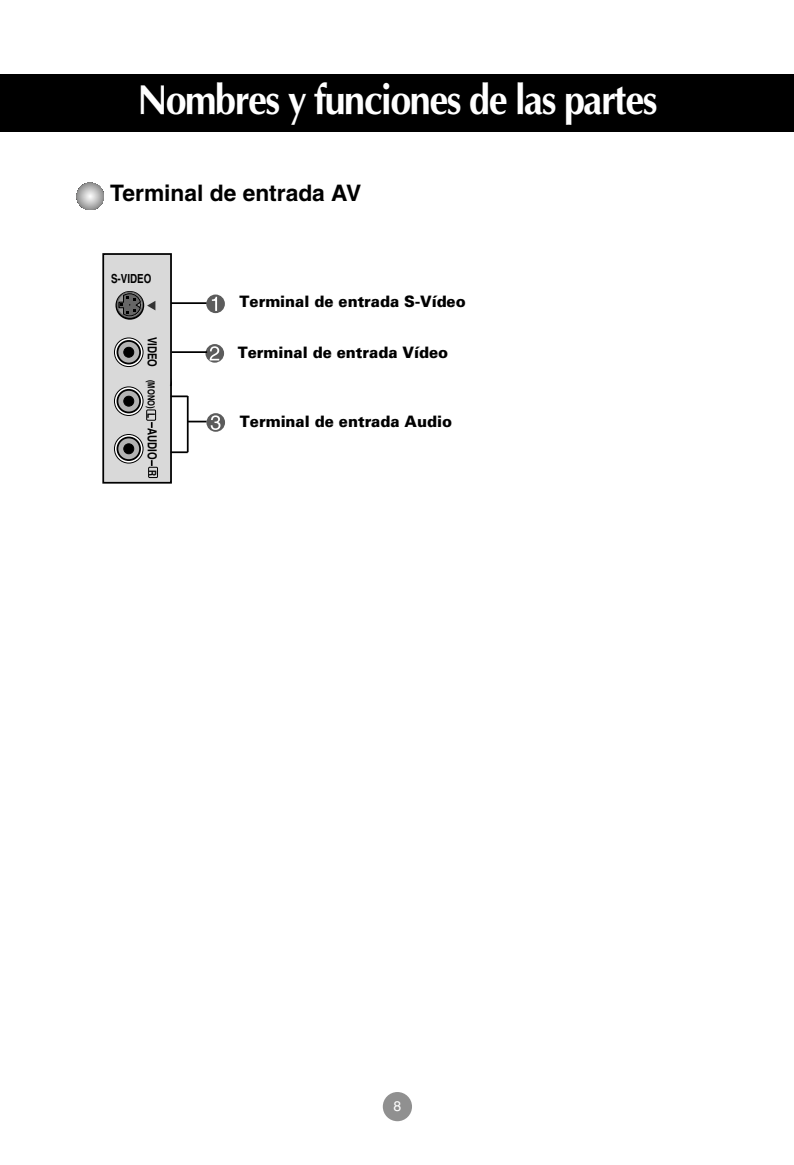
<style>
.page{position:relative;width:794px;height:1165px;background:#fff}
.page>*{position:absolute;margin:0;border:0;box-sizing:border-box;transform-origin:0 0}
.t1{font:700 42px "Optima";letter-spacing:-.04em;color:#fff;scale:.9 1}
.t2{font:700 22.75px "Helvetica";color:#000}
.t3{font:900 15.75px "Univers";color:#000;scale:.95 1}
.t4{font:14px "Helvetica";color:#fff}
.t5{font:700 12.42px "Helvetica";color:#000;scale:.79 1}
.t6{font:700 10.5px "Helvetica";color:#000;scale:.79 1}
.t7{font:700 9.62px "Helvetica";color:#000;scale:.79 1}
.s1{font-size:10.5px}
</style>
<div class="page">
<div style="left:382px;top:1091px;width:30px;height:30px;background:#909090;border-radius:50%"></div>
<div style="left:0;top:74px;width:793px;height:58px;background:#000"></div>
<svg style="left:77px;top:183px;width:27px;height:27px"></svg>
<div style="left:102px;top:253px;width:70px;height:230px;border:2px solid #000"></div>
<svg style="left:206px;top:294px;width:19px;height:19px"></svg>
<div style="left:205px;top:344px;width:19px;height:18px;background:#5c5c5c;border-radius:50%"></div>
<svg style="left:206px;top:413px;width:19px;height:19px"></svg>
<svg style="left:103px;top:254px;width:117px;height:228px"></svg>
<h1 class="t1" style="left:138px;top:83px;width:579px">Nombres y funciones de las partes</h1>
<h2 class="t2" style="left:110px;top:185px;width:252px">Terminal de entrada AV</h2>
<p class="t5" style="left:111px;top:274px;width:53px">S-VIDEO</p>
<p class="t5" style="left:157px;top:336px;width:40px;rotate:90deg">VIDEO</p>
<p class="t7" style="left:155px;top:380px;width:50px;rotate:90deg">(MONO) <span class="s1">L</span></p>
<p class="t5" style="left:157px;top:428px;width:42px;rotate:90deg">AUDIO</p>
<p class="t6" style="left:156px;top:469px;width:9px;rotate:90deg">R</p>
<p class="t3" style="left:239px;top:295px;width:239px">Terminal de entrada S-Vídeo</p>
<p class="t3" style="left:238px;top:346px;width:223px">Terminal de entrada Vídeo</p>
<p class="t3" style="left:240px;top:415px;width:225px">Terminal de entrada Audio</p>
<p class="t4" style="left:393px;top:1101px;width:9px">8</p>
</div>
